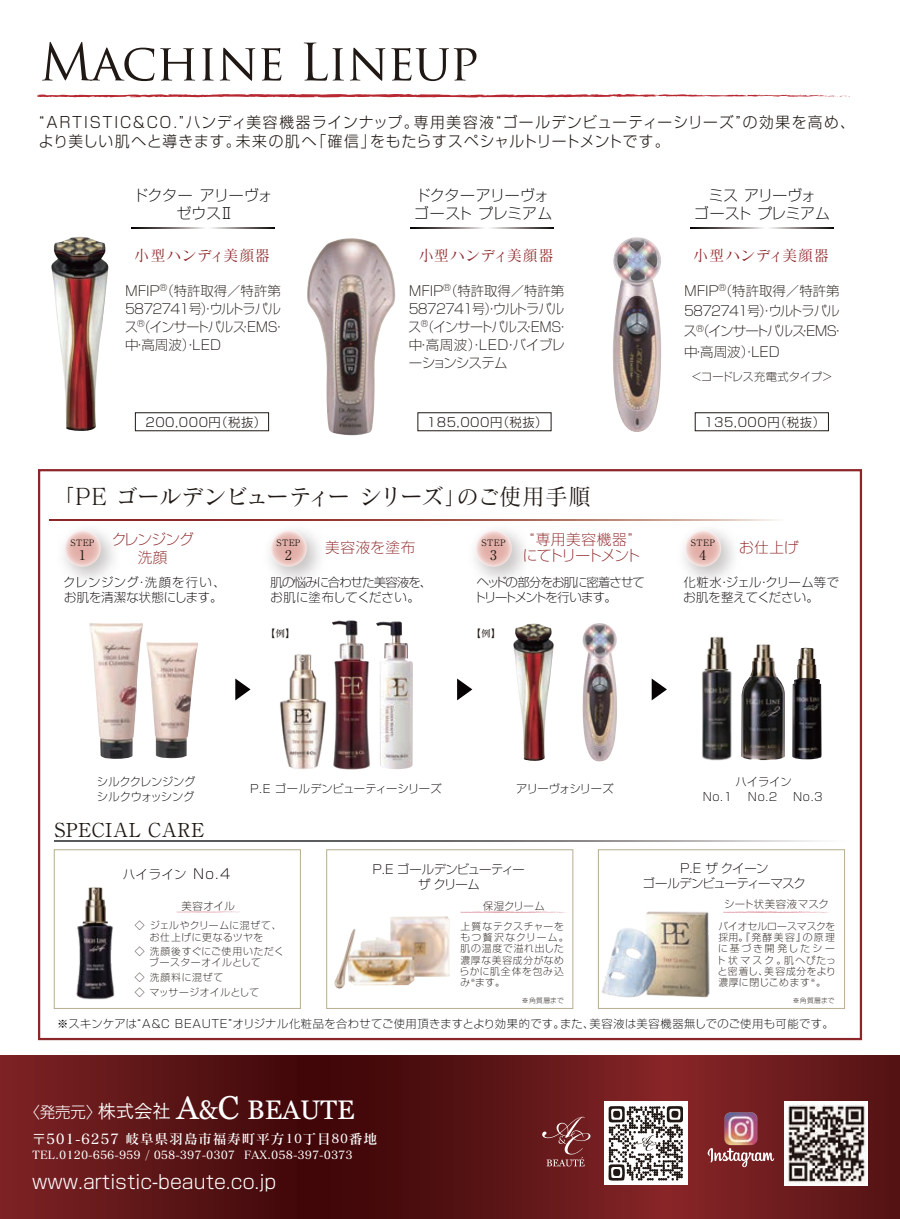
<style>
.page{position:relative;width:900px;height:1219px;background:#fff}
.page>*{position:absolute;margin:0;border:0;box-sizing:border-box;transform-origin:0 0}
.t1{font:50.18px "Trajan Pro";letter-spacing:-.02em;color:#201814}
.t2{font:26.78px "Georgia";color:#fff}
.t3{font:22.95px "Matisse Pro M";letter-spacing:-.04em;color:#201814}
.t4{font:19.12px "Ryumin Pr 5";letter-spacing:.02em;color:#201814}
.t5{font:300 18.9px "Shin Go Pro";color:#fff}
.t6{font:300 15.3px/19.3px "Shin Go Pr 5";letter-spacing:.08em;color:#201814}
.t7{font:15.3px "Matisse Pro M";letter-spacing:.08em;color:#8d2628}
.t8{font:300 expanded 14.85px/18px "Shin Go Pr 5";letter-spacing:-.02em;color:#070304;text-align:center}
.t9{font:300 expanded 14.85px/18px "Shin Go Pr 5";letter-spacing:-.04em;color:#070304;text-align:center}
.t10{font:300 expanded 14.62px/16.4px "Shin Go Pr 5";letter-spacing:-.055em;color:#8d2628;text-align:center}
.t11{font:300 expanded 14.62px "Shin Go Pr 5";letter-spacing:.01em;color:#8d2628}
.t12{font:300 expanded 14.62px/18.4px "Shin Go Pr 5";letter-spacing:-.065em;color:#8d2628;text-align:center}
.t13{font:13.95px "Matisse Pro DB";letter-spacing:.045em;color:#fff}
.t14{font:300 expanded 13.5px/18px "Shin Go Pr 5";letter-spacing:-.055em;color:#201814}
.t15{font:300 expanded 13.5px/18px "Shin Go Pr 5";letter-spacing:-.035em;color:#201814}
.t16{font:13.28px "Ryumin Pr 5";color:#201814}
.t17{font:300 12.38px "Shin Go Pr 5";letter-spacing:.04em;color:#201814}
.t18{font:300 expanded 12.38px/14.8px "Shin Go Pr 5";letter-spacing:-.05em;color:#090305;text-align:center}
.t19{font:300 expanded 12.38px/14.8px "Shin Go Pr 5";letter-spacing:-.075em;color:#070304}
.t20{font:300 expanded 12.38px/14.8px "Shin Go Pr 5";letter-spacing:.02em;color:#070304}
.t21{font:300 expanded 12.38px/14.8px "Shin Go Pr 5";letter-spacing:-.05em;color:#070304}
.t22{font:300 expanded 12.38px/14.8px "Shin Go Pr 5";letter-spacing:.01em;color:#070304}
.t23{font:300 expanded 12.38px/14.8px "Shin Go Pr 5";letter-spacing:-.09em;color:#090305;text-align:center}
.t24{font:300 expanded 11.25px "Shin Go Pr 5";letter-spacing:.02em;color:#070304}
.t25{font:11.25px "Matisse Pro DB";color:#fff}
.t26{font:300 expanded 11.25px "Shin Go Pr 5";letter-spacing:-.025em;color:#070304}
.t27{font:300 expanded 11.25px/15.3px "Shin Go Pr 5";letter-spacing:-.03em;color:#070304}
.t28{font:300 expanded 11.25px "Shin Go Pr 5";letter-spacing:-.005em;color:#201814}
.t29{font:300 expanded 11.25px "Shin Go Pr 5";letter-spacing:-.05em;color:#070304}
.t30{font:300 expanded 10.35px "Shin Go Pr 5";letter-spacing:.03em;color:#211814}
.t31{font:300 expanded 9.67px/11.2px "Shin Go Pr 5";letter-spacing:.07em;color:#201814}
.t32{font:9.67px "Ryumin Pr 5";color:#201814}
.t33{font:9px "Ryumin Pr 5";letter-spacing:.02em;color:#201814}
.t34{font:300 expanded 6.75px "Shin Go Pr 5";letter-spacing:.04em;color:#201814}
.s1{font-size:13.5px}
.s2{font-family:"Shin Go Pro";font-weight:300;font-size:15.3px}
.s3{font-family:"Hira Kaku Pro W3";font-size:18.22px}
.s4{font-size:33.07px}
.s5{font-size:12.38px}
</style>
<div class="page">
<svg style="left:860px;top:469px;width:3px;height:572px"></svg>
<svg style="left:37px;top:94px;width:813px;height:4px"></svg>
<svg style="left:0;top:1055px;width:899px;height:163px;background:#5f1618"></svg>
<svg style="left:542px;top:1116px;width:48px;height:50px;background:#7e3839"></svg>
<img style="left:724px;top:1112px;width:33px;height:32px">
<svg style="left:707px;top:1147px;width:67px;height:19px"></svg>
<img style="left:784px;top:1101px;width:83px;height:83px">
<div style="left:603px;top:1101px;width:84px;height:83px;background:#fff"></div>
<svg style="left:608px;top:1106px;width:75px;height:74px"></svg>
<svg style="left:131px;top:227px;width:143px;height:2px"></svg>
<svg style="left:690px;top:227px;width:143px;height:2px"></svg>
<div style="left:135px;top:412px;width:134px;height:19px;border:1px solid #201814"></div>
<div style="left:694px;top:412px;width:134px;height:19px;border:1px solid #201814"></div>
<div style="left:417px;top:412px;width:134px;height:19px;border:1px solid #201814"></div>
<svg style="left:411px;top:227px;width:142px;height:2px"></svg>
<img style="left:307px;top:238px;width:88px;height:197px">
<img style="left:613px;top:237px;width:48px;height:195px">
<img style="left:51px;top:237px;width:58px;height:194px">
<img style="left:280px;top:654px;width:46px;height:115px">
<img style="left:582px;top:623px;width:35px;height:138px">
<img style="left:255px;top:520px;width:81px;height:60px">
<svg style="left:270px;top:530px;width:36px;height:36px"></svg>
<img style="left:460px;top:520px;width:81px;height:60px">
<svg style="left:475px;top:530px;width:36px;height:36px"></svg>
<img style="left:669px;top:520px;width:81px;height:60px">
<svg style="left:684px;top:530px;width:37px;height:36px"></svg>
<img style="left:51px;top:520px;width:78px;height:60px">
<svg style="left:64px;top:530px;width:37px;height:36px"></svg>
<svg style="left:235px;top:678px;width:15px;height:22px"></svg>
<svg style="left:457px;top:678px;width:15px;height:22px"></svg>
<svg style="left:651px;top:678px;width:15px;height:22px"></svg>
<img style="left:792px;top:647px;width:29px;height:112px">
<img style="left:741px;top:644px;width:44px;height:116px">
<img style="left:702px;top:636px;width:30px;height:125px">
<svg style="left:50px;top:519px;width:728px;height:1px"></svg>
<img style="left:146px;top:642px;width:52px;height:116px">
<img style="left:89px;top:623px;width:54px;height:136px">
<img style="left:513px;top:623px;width:40px;height:138px">
<svg style="left:54px;top:840px;width:766px;height:1px"></svg>
<svg style="left:724px;top:911px;width:104px;height:2px"></svg>
<svg style="left:460px;top:911px;width:105px;height:2px"></svg>
<img style="left:334px;top:916px;width:116px;height:72px">
<svg style="left:176px;top:911px;width:64px;height:2px"></svg>
<img style="left:76px;top:887px;width:39px;height:113px">
<div style="left:54px;top:849px;width:247px;height:159px;border:1px solid #b9ac93"></div>
<div style="left:326px;top:849px;width:247px;height:159px;border:1px solid #b9ac93"></div>
<div style="left:597px;top:849px;width:247px;height:159px;border:1px solid #b9ac93"></div>
<img style="left:599px;top:911px;width:125px;height:98px">
<img style="left:376px;top:621px;width:37px;height:148px">
<img style="left:331px;top:620px;width:39px;height:149px">
<h1 class="t1" style="left:39px;top:30px;width:441px">Machine Lineup</h1>
<h3 class="t6" style="left:39px;top:111px;width:817px">“ARTISTIC&amp;CO.”ハンディ美容機器ラインナップ。専用美容液“ゴールデンビューティーシリーズ”の効果を高め、より美しい肌へと導きます。未来の肌へ「確信」をもたらすスペシャルトリートメントです。</h3>
<h3 class="t8" style="left:133px;top:185px;width:141px">ドクター アリーヴォゼウスⅡ</h3>
<h3 class="t8" style="left:413px;top:185px;width:140px;text-align:left">ドクターアリーヴォゴースト プレミアム</h3>
<h3 class="t9" style="left:693px;top:185px;width:137px">ミス アリーヴォ<br>ゴースト プレミアム</h3>
<h3 class="t7" style="left:135px;top:245px;width:137px">小型ハンディ美顔器</h3>
<h3 class="t7" style="left:693px;top:245px;width:137px">小型ハンディ美顔器</h3>
<h3 class="t7" style="left:418px;top:245px;width:137px">小型ハンディ美顔器</h3>
<h3 class="t15" style="left:125px;top:280px;width:162px">MFIP<sup>®</sup>（特許取得／特許第<br>5872741号）・ウルトラパルス<sup>®</sup>（インサートパルス・EMS・中・高周波）・LED</h3>
<h3 class="t14" style="left:683px;top:279px;width:162px;line-height:20.2px">MFIP<sup>®</sup>（特許取得／特許第<br>5872741号）・ウルトラパルス<sup>®</sup>（インサートパルス・EMS・中・高周波）・LED</h3>
<p class="t28" style="left:690px;top:368px;width:143px">＜コードレス充電式タイプ＞</p>
<h3 class="t14" style="left:408px;top:280px;width:162px">MFIP<sup>®</sup>（特許取得／特許第<br>5872741号）・ウルトラパルス<sup>®</sup>（インサートパルス・EMS・中・高周波）・LED・バイブレーションシステム</h3>
<p class="t17" style="left:145px;top:412px;width:122px">200,000円（税抜）</p>
<p class="t17" style="left:427px;top:412px;width:122px">185,000円（税抜）</p>
<p class="t17" style="left:704px;top:412px;width:122px">135,000円（税抜）</p>
<h3 class="t3" style="left:52px;top:481px;width:540px">「PE ゴールデンビューティー シリーズ」のご使用手順</h3>
<p class="t33" style="left:276px;top:535px;width:26px">STEP</p>
<h3 class="t16" style="left:285px;top:544px;width:8px">2</h3>
<h3 class="t12" style="left:111px;top:528px;width:84px">クレンジング洗顔</h3>
<h3 class="t10" style="left:522px;top:529px;width:120px">“専用美容機器”にてトリートメント</h3>
<p class="t33" style="left:70px;top:535px;width:26px">STEP</p>
<h3 class="t16" style="left:79px;top:544px;width:8px">1</h3>
<p class="t33" style="left:481px;top:535px;width:26px">STEP</p>
<h3 class="t16" style="left:490px;top:544px;width:8px">3</h3>
<h3 class="t11" style="left:325px;top:535px;width:92px">美容液を塗布</h3>
<p class="t33" style="left:690px;top:535px;width:26px">STEP</p>
<h3 class="t16" style="left:699px;top:544px;width:8px">4</h3>
<h3 class="t11" style="left:738px;top:535px;width:61px">お仕上げ</h3>
<p class="t20" style="left:63px;top:573px;width:164px">クレンジング・洗顔を行い、お肌を清潔な状態にします。</p>
<p class="t21" style="left:270px;top:573px;width:163px">肌の悩みに合わせた美容液を、お肌に塗布してください。</p>
<p class="t19" style="left:473px;top:573px;width:172px">ヘッドの部分をお肌に密着させてトリートメントを行います。</p>
<p class="t22" style="left:683px;top:573px;width:157px">化粧水・ジェル・クリーム等でお肌を整えてください。</p>
<p class="t32" style="left:265px;top:625px;width:31px">【例】</p>
<p class="t32" style="left:471px;top:625px;width:31px">【例】</p>
<p class="t27" style="left:97px;top:772px;width:100px">シルククレンジングシルクウォッシング</p>
<h3 class="t4" style="left:54px;top:814px;width:151px">SPECIAL CARE</h3>
<p class="t18" style="left:123px;top:865px;width:109px">ハイライン <span class="s1">No.4</span></p>
<p class="t30" style="left:181px;top:896px;width:55px">美容オイル</p>
<p class="t26" style="left:250px;top:779px;width:193px">P.E ゴールデンビューティーシリーズ</p>
<p class="t29" style="left:516px;top:779px;width:99px">アリーヴォシリーズ</p>
<p class="t24" style="left:735px;top:772px;width:58px">ハイライン</p>
<p class="t24" style="left:702px;top:787px;width:31px">No.1</p>
<p class="t24" style="left:747px;top:787px;width:31px">No.2</p>
<p class="t24" style="left:793px;top:787px;width:31px">No.3</p>
<p class="t18" style="left:642px;top:859px;width:165px">P.E ザ クイーン<br>ゴールデンビューティーマスク</p>
<p class="t23" style="left:372px;top:860px;width:154px">P.E ゴールデンビューティーザ クリーム</p>
<p class="t30" style="left:482px;top:896px;width:64px">保湿クリーム</p>
<p class="t30" style="left:723px;top:895px;width:106px">シート状美容液マスク</p>
<p class="t31" style="left:135px;top:919px;width:148px">◇ ジェルやクリームに混ぜて、　 お仕上げに更なるツヤを</p>
<p class="t31" style="left:135px;top:944px;width:151px">◇ 洗顔後すぐにご使用いただく　 ブースターオイルとして</p>
<p class="t31" style="left:135px;top:968px;width:126px;line-height:15.5px">◇ 洗顔料に混ぜて<br>◇ マッサージオイルとして</p>
<p class="t31" style="left:459px;top:919px;width:111px">上質なテクスチャーをもつ贅沢なクリーム。肌の温度で溢れ出した濃厚な美容成分がなめらかに肌全体を包み込み<sup>※</sup>ます。</p>
<p class="t31" style="left:716px;top:919px;width:121px;text-align:justify">バイオセルロースマスクを採用。『発酵美容』の原理に基づき開発したシート状マスク。肌へぴたっと密着し、美容成分をより濃厚に閉じこめます <sup>※</sup>。</p>
<p class="t34" style="left:522px;top:994px;width:43px">※角質層まで</p>
<p class="t34" style="left:792px;top:994px;width:43px">※角質層まで</p>
<p class="t24" style="left:57px;top:1014px;width:777px">※スキンケアは“A&amp;C BEAUTE”オリジナル化粧品を合わせてご使用頂きますとより効果的です。また、美容液は美容機器無しでのご使用も可能です。</p>
<h2 class="t2" style="left:24px;top:1089px;width:332px"><span class="s2">〈発売元〉</span><span class="s3">株式会社</span> <span class="s4">A</span>&amp;<span class="s4">C</span> BEAUTE</h2>
<h3 class="t13" style="left:32px;top:1129px;width:346px">〒501-6257 岐阜県羽島市福寿町平方<span class="s5">10</span>丁目<span class="s5">80</span>番地</h3>
<p class="t25" style="left:32px;top:1147px;width:322px">TEL.0120-656-959 / 058-397-0307 FAX.058-397-0373</p>
<h3 class="t5" style="left:32px;top:1166px;width:246px">www.artistic-beaute.co.jp</h3>
</div>
